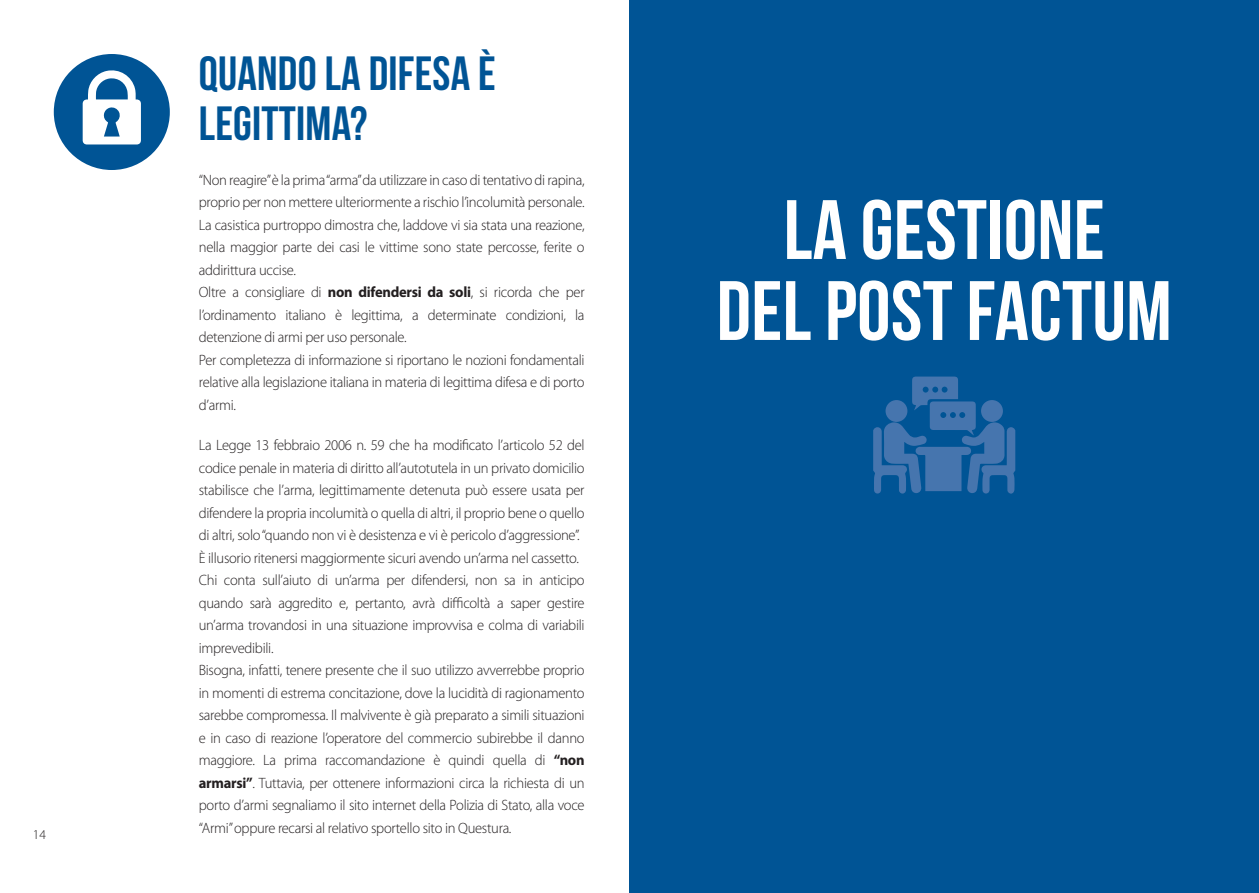
<style>
.page{position:relative;width:1259px;height:893px;background:#fff}
.page>*{position:absolute;margin:0;border:0;box-sizing:border-box;transform-origin:0 0}
.t1{font:84px/81px "Bebas Neue";letter-spacing:.005em;color:#fff;text-align:center}
.t2{font:48px/49.5px "Bebas Neue";letter-spacing:.005em;color:#005495}
.t3{font:300 15px/22.5px "Myriad Pro";letter-spacing:-.02em;color:#231f20}
.t4{font:300 13.5px "Myriad Pro";color:#231f20}
.s1{font-weight:700}
</style>
<div class="page">
<div style="left:629px;top:0;width:630px;height:893px;background:#005495"></div>
<div style="left:54px;top:54px;width:116px;height:116px;background:#005495;border-radius:50%"></div>
<svg style="left:83px;top:70px;width:58px;height:74px"></svg>
<svg style="left:873px;top:377px;width:142px;height:117px"></svg>
<div style="left:981px;top:400px;width:22px;height:22px;background:#4675ae;border-radius:11px"></div>
<p class="t4" style="left:33px;top:827px;width:15px">14</p>
<h2 class="t2" style="left:199px;top:48px;width:298px">QUANDO LA DIFESA È<br>LEGITTIMA?</h2>
<p class="t3" style="left:199px;top:169px;width:387px">“Non reagire”è la prima “arma”da utilizzare in caso di tentativo di rapina, proprio per non mettere ulteriormente a rischio l’incolumità personale.<br>La casistica purtroppo dimostra che, laddove vi sia stata una reazione, nella maggior parte dei casi le vittime sono state percosse, ferite o addirittura uccise.<br>Oltre a consigliare di <span class="s1">non difendersi da soli</span>, si ricorda che per l’ordinamento italiano è legittima, a determinate condizioni, la detenzione di armi per uso personale.<br>Per completezza di informazione si riportano le nozioni fondamentali relative alla legislazione italiana in materia di legittima difesa e di porto d’armi.</p>
<p class="t3" style="left:199px;top:434px;width:387px">La Legge 13 febbraio 2006 n. 59 che ha modificato l’articolo 52 del codice penale in materia di diritto all’autotutela in un privato domicilio stabilisce che l’arma, legittimamente detenuta può essere usata per difendere la propria incolumità o quella di altri, il proprio bene o quello di altri, solo “quando non vi è desistenza e vi è pericolo d’aggressione”.<br>È illusorio ritenersi maggiormente sicuri avendo un’arma nel cassetto.<br>Chi conta sull’aiuto di un’arma per difendersi, non sa in anticipo quando sarà aggredito e, pertanto, avrà difficoltà a saper gestire un’arma trovandosi in una situazione improvvisa e colma di variabili imprevedibili.<br>Bisogna, infatti, tenere presente che il suo utilizzo avverrebbe proprio in momenti di estrema concitazione, dove la lucidità di ragionamento sarebbe compromessa. Il malvivente è già preparato a simili situazioni e in caso di reazione l’operatore del commercio subirebbe il danno maggiore. La prima raccomandazione è quindi quella di <span class="s1">“non armarsi”</span>. Tuttavia, per ottenere informazioni circa la richiesta di un porto d’armi segnaliamo il sito internet della Polizia di Stato, alla voce “Armi” oppure recarsi al relativo sportello sito in Questura.</p>
<h1 class="t1" style="left:716px;top:188px;width:456px">LA GESTIONE<br>DEL POST FACTUM</h1>
</div>
